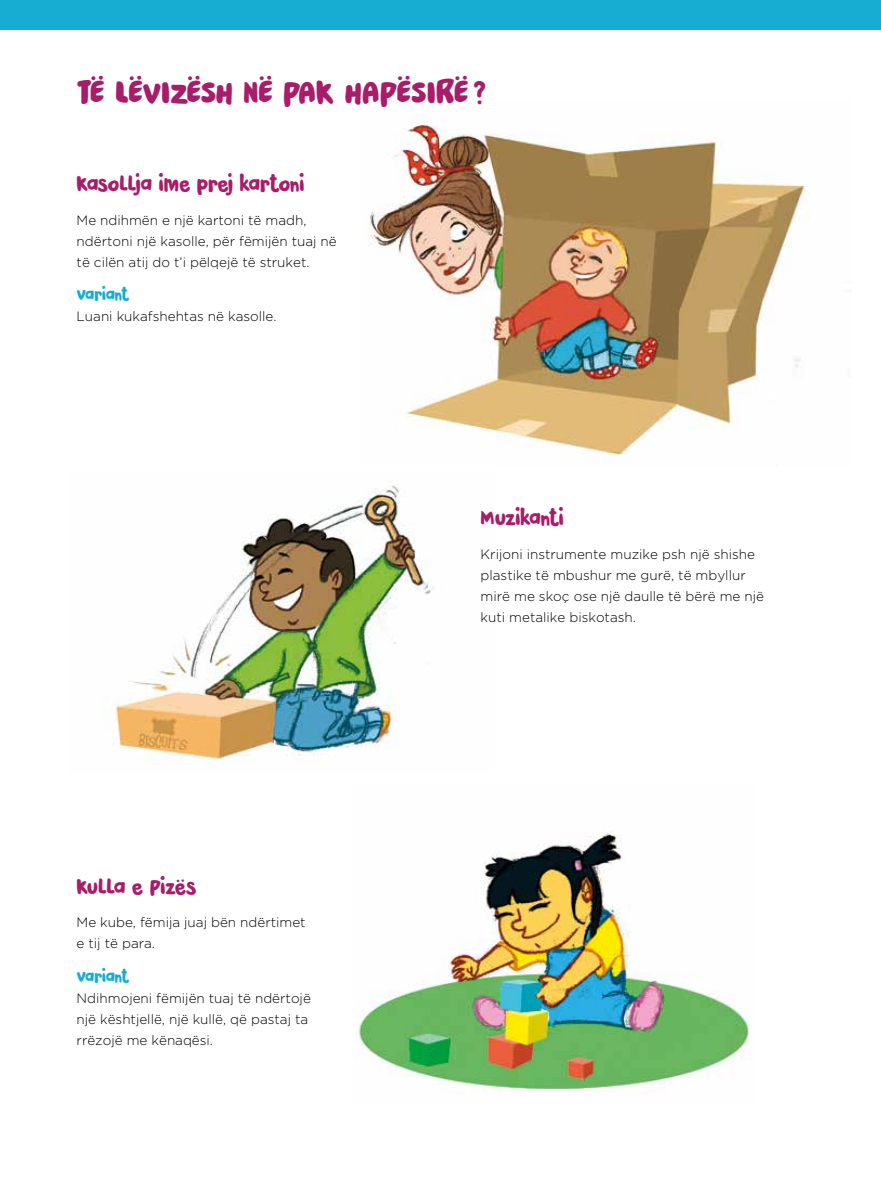
<style>
.page{position:relative;width:881px;height:1191px;background:#fff}
.page>*{position:absolute;margin:0;border:0;box-sizing:border-box;transform-origin:0 0}
.t1{font:33px "Pardesi";letter-spacing:-.025em;color:#a71d6a}
.t2{font:21px "Pardesi";letter-spacing:-.035em;color:#a71d6a}
.t3{font:16.5px "Pardesi";letter-spacing:-.035em;color:#17acd2}
.t4{font:300 13.5px/21px "Gotham";color:#000}
</style>
<div class="page">
<div style="left:0;top:0;width:880px;height:30px;background:#17acd2"></div>
<img style="left:353px;top:832px;width:399px;height:261px">
<img style="left:115px;top:485px;width:319px;height:280px">
<img style="left:368px;top:117px;width:442px;height:347px">
<h1 class="t1" style="left:77px;top:68px;width:411px">TË LËVIZËSH NË PAK HAPËSIRË ?</h1>
<h2 class="t2" style="left:77px;top:168px;width:229px">Kasollja ime prej kartoni</h2>
<p class="t4" style="left:77px;top:209px;width:261px">Me ndihmën e një kartoni të madh, ndërtoni një kasolle, për fëmijën tuaj në të cilën atij do t’i pëlqejë të struket.</p>
<p class="t3" style="left:77px;top:282px;width:54px">Variant</p>
<p class="t4" style="left:77px;top:306px;width:201px">Luani kukafshehtas në kasolle.</p>
<h2 class="t2" style="left:77px;top:871px;width:122px">Kulla e Pizës</h2>
<p class="t4" style="left:77px;top:912px;width:230px">Me kube, fëmija juaj bën ndërtimet e tij të para.</p>
<p class="t3" style="left:77px;top:964px;width:54px">Variant</p>
<p class="t4" style="left:77px;top:987px;width:236px">Ndihmojeni fëmijën tuaj të ndërtojë një kështjellë, një kullë, që pastaj ta rrëzojë me kënaqësi.</p>
<h2 class="t2" style="left:480px;top:502px;width:85px">Muzikanti</h2>
<p class="t4" style="left:480px;top:543px;width:285px">Krijoni instrumente muzike psh një shishe plastike të mbushur me gurë, të mbyllur mirë me skoç ose një daulle të bërë me një kuti metalike biskotash.</p>
</div>
